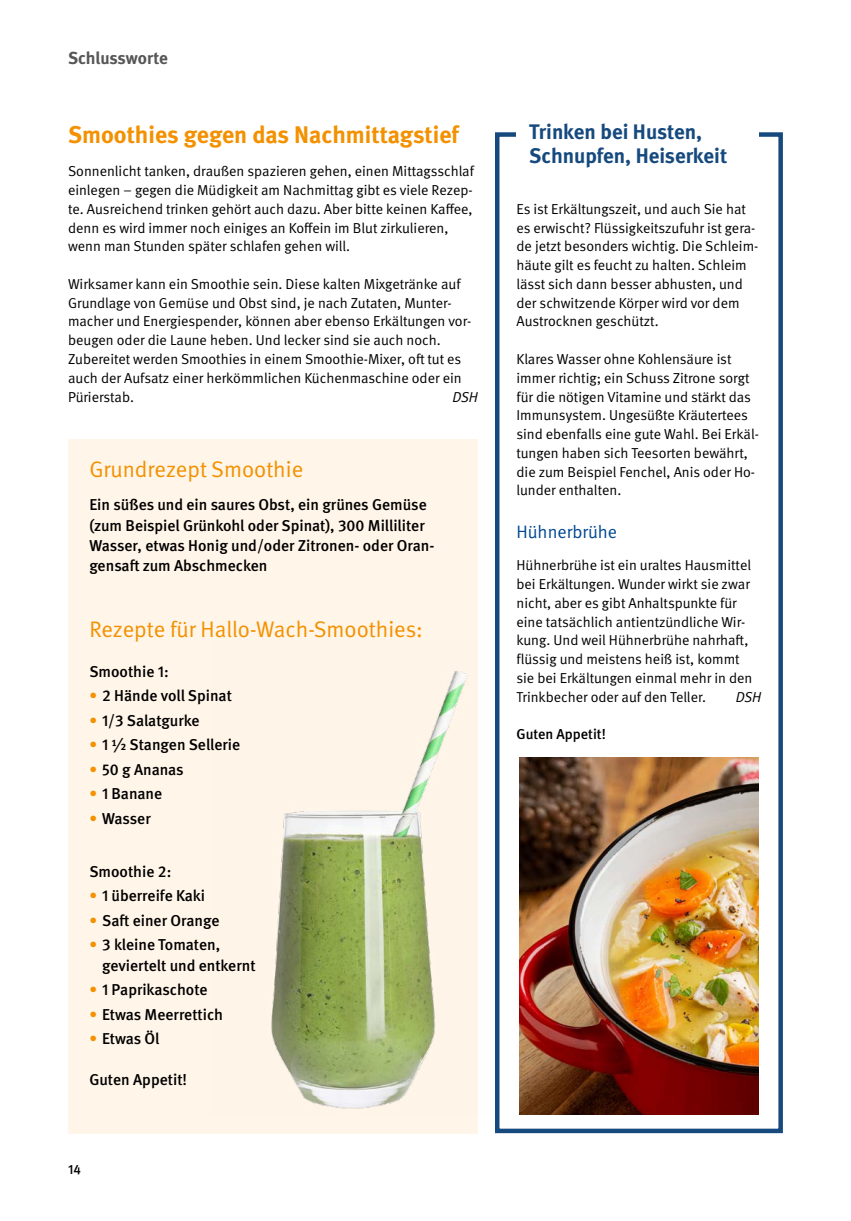
<style>
.page{position:relative;width:851px;height:1221px;background:#fff}
.page>*{position:absolute;margin:0;border:0;box-sizing:border-box;transform-origin:0 0}
._01_Überschriften_Ü14-17{font:700 24px "DGUV Meta";color:#f39100}
._01_Überschriften_Kasten-Ü{font:22.5px "DGUV Meta";color:#f39100}
._01_Überschriften_Ü16-19{font:700 21px/24px "DGUV Meta";color:#164a7e}
._01_Überschriften_Subhead{font:18px "DGUV Meta";color:#004993}
.t1{font:700 17.25px "DGUV Meta";letter-spacing:-.005em;color:#565656}
._01_Überschriften_Fließtext{font:500 15.75px/20.2px "DGUV Meta";color:#000}
._02_Fließtext_Aufzählung_Fließtext{font:500 15.75px "DGUV Meta";color:#000}
._01_Überschriften_Fließtext-2{font:14.4px/18.8px "DGUV Meta";color:#000}
._01_Überschriften_Fließtext-3{font:500 14.4px "DGUV Meta";color:#000}
._01_Überschriften_Fließtext-4{font:italic 14.4px "DGUV Meta";letter-spacing:-.01em;color:#000}
.t2{font:500 13.5px "DGUV Meta";color:#000}
.s1{color:#f39100}
</style>
<div class="page">
<div style="left:68px;top:439px;width:410px;height:694px;background:#fff5e9"></div>
<img style="left:271px;top:671px;width:197px;height:438px">
<div style="left:495px;top:132px;width:287px;height:1001px;border:4px solid #164a7e"></div>
<div style="left:516px;top:124px;width:243px;height:56px;background:#fff"></div>
<img style="left:519px;top:758px;width:239px;height:356px">
<p class="t1" style="left:68px;top:48px;width:101px">Schlussworte</p>
<h2 class="_01_Überschriften_Ü14-17" style="left:68px;top:120px;width:392px">Smoothies gegen das Nachmittagstief</h2>
<p class="_01_Überschriften_Fließtext-2" style="left:68px;top:162px;width:407px">Sonnenlicht tanken, draußen spazieren gehen, einen Mittagsschlaf einlegen – gegen die Müdigkeit am Nachmittag gibt es viele Rezep&shy;te. Ausreichend trinken gehört auch dazu. Aber bitte keinen Kaffee, denn es wird immer noch einiges an Koffein im Blut zirkulieren, wenn man Stunden später schlafen gehen will.</p>
<p class="_01_Überschriften_Fließtext-2" style="left:68px;top:275px;width:404px">Wirksamer kann ein Smoothie sein. Diese kalten Mixgetränke auf Grundlage von Gemüse und Obst sind, je nach Zutaten, Munter&shy;macher und Energiespender, können aber ebenso Erkältungen vor&shy;beugen oder die Laune heben. Und lecker sind sie auch noch.<br>Zubereitet werden Smoothies in einem Smoothie-Mixer, oft tut es auch der Aufsatz einer herkömmlichen Küchenmaschine oder ein Pürierstab.</p>
<p class="_01_Überschriften_Fließtext-4" style="left:452px;top:388px;width:27px">DSH</p>
<h3 class="_01_Überschriften_Kasten-Ü" style="left:89px;top:456px;width:215px">Grundrezept Smoothie</h3>
<p class="_01_Überschriften_Fließtext" style="left:89px;top:495px;width:346px">Ein süßes und ein saures Obst, ein grünes Gemüse (zum Beispiel Grünkohl oder Spinat), 300 Milliliter Wasser, etwas Honig und/oder Zitronen- oder Oran&shy;gensaft zum Abschmecken</p>
<h3 class="_01_Überschriften_Kasten-Ü" style="left:89px;top:616px;width:335px">Rezepte für Hallo-Wach-Smoothies:</h3>
<p class="_02_Fließtext_Aufzählung_Fließtext" style="left:89px;top:662px;width:81px">Smoothie 1:</p>
<p class="_01_Überschriften_Fließtext" style="left:89px;top:686px;width:144px"><span class="s1">•</span> 2 Hände voll Spinat</p>
<p class="_01_Überschriften_Fließtext" style="left:89px;top:710px;width:112px"><span class="s1">•</span> 1/3 Salatgurke</p>
<p class="_01_Überschriften_Fließtext" style="left:89px;top:735px;width:152px"><span class="s1">•</span> 1 ½ Stangen Sellerie</p>
<p class="_01_Überschriften_Fließtext" style="left:89px;top:759px;width:96px"><span class="s1">•</span> 50 g Ananas</p>
<p class="_01_Überschriften_Fließtext" style="left:89px;top:784px;width:74px"><span class="s1">•</span> 1 Banane</p>
<p class="_01_Überschriften_Fließtext" style="left:89px;top:808px;width:63px"><span class="s1">•</span> Wasser</p>
<p class="_02_Fließtext_Aufzählung_Fließtext" style="left:89px;top:862px;width:83px">Smoothie 2:</p>
<p class="_01_Überschriften_Fließtext" style="left:89px;top:886px;width:117px"><span class="s1">•</span> 1 überreife Kaki</p>
<p class="_01_Überschriften_Fließtext" style="left:89px;top:910px;width:132px"><span class="s1">•</span> Saft einer Orange</p>
<p class="_01_Überschriften_Fließtext" style="left:102px;top:935px;width:155px;text-indent:-13px"><span class="s1">•</span> 3 kleine Tomaten, geviertelt und entkernt</p>
<p class="_01_Überschriften_Fließtext" style="left:89px;top:980px;width:120px"><span class="s1">•</span> 1 Paprikaschote</p>
<p class="_01_Überschriften_Fließtext" style="left:89px;top:1004px;width:135px"><span class="s1">•</span> Etwas Meerrettich</p>
<p class="_01_Überschriften_Fließtext" style="left:89px;top:1029px;width:72px"><span class="s1">•</span> Etwas Öl</p>
<p class="_01_Überschriften_Fließtext" style="left:89px;top:1069px;width:99px">Guten Appetit!</p>
<p class="t2" style="left:68px;top:1161px;width:14px">14</p>
<h2 class="_01_Überschriften_Ü16-19" style="left:529px;top:120px;width:199px">Trinken bei Husten,<br>Schnupfen, Heiserkeit</h2>
<p class="_01_Überschriften_Fließtext-2" style="left:516px;top:200px;width:243px">Es ist Erkältungszeit, und auch Sie hat es erwischt? Flüssigkeitszufuhr ist gera&shy;de jetzt besonders wichtig. Die Schleim&shy;häute gilt es feucht zu halten. Schleim lässt sich dann besser abhusten, und der schwitzende Körper wird vor dem Austrocknen geschützt.</p>
<p class="_01_Überschriften_Fließtext-2" style="left:516px;top:350px;width:244px">Klares Wasser ohne Kohlensäure ist immer richtig; ein Schuss Zitrone sorgt für die nötigen Vitamine und stärkt das Immunsystem. Ungesüßte Kräutertees sind ebenfalls eine gute Wahl. Bei Erkäl&shy;tungen haben sich Teesorten bewährt, die zum Beispiel Fenchel, Anis oder Ho&shy;lunder enthalten.</p>
<h3 class="_01_Überschriften_Subhead" style="left:516px;top:521px;width:102px">Hühnerbrühe</h3>
<p class="_01_Überschriften_Fließtext-2" style="left:516px;top:556px;width:237px">Hühnerbrühe ist ein uraltes Hausmittel bei Erkältungen. Wunder wirkt sie zwar nicht, aber es gibt Anhaltspunkte für eine tatsächlich antientzündliche Wir&shy;kung. Und weil Hühnerbrühe nahrhaft, flüssig und meistens heiß ist, kommt sie bei Erkältungen einmal mehr in den Trinkbecher oder auf den Teller.</p>
<p class="_01_Überschriften_Fließtext-4" style="left:735px;top:688px;width:27px">DSH</p>
<p class="_01_Überschriften_Fließtext-3" style="left:516px;top:725px;width:91px">Guten Appetit!</p>
</div>
